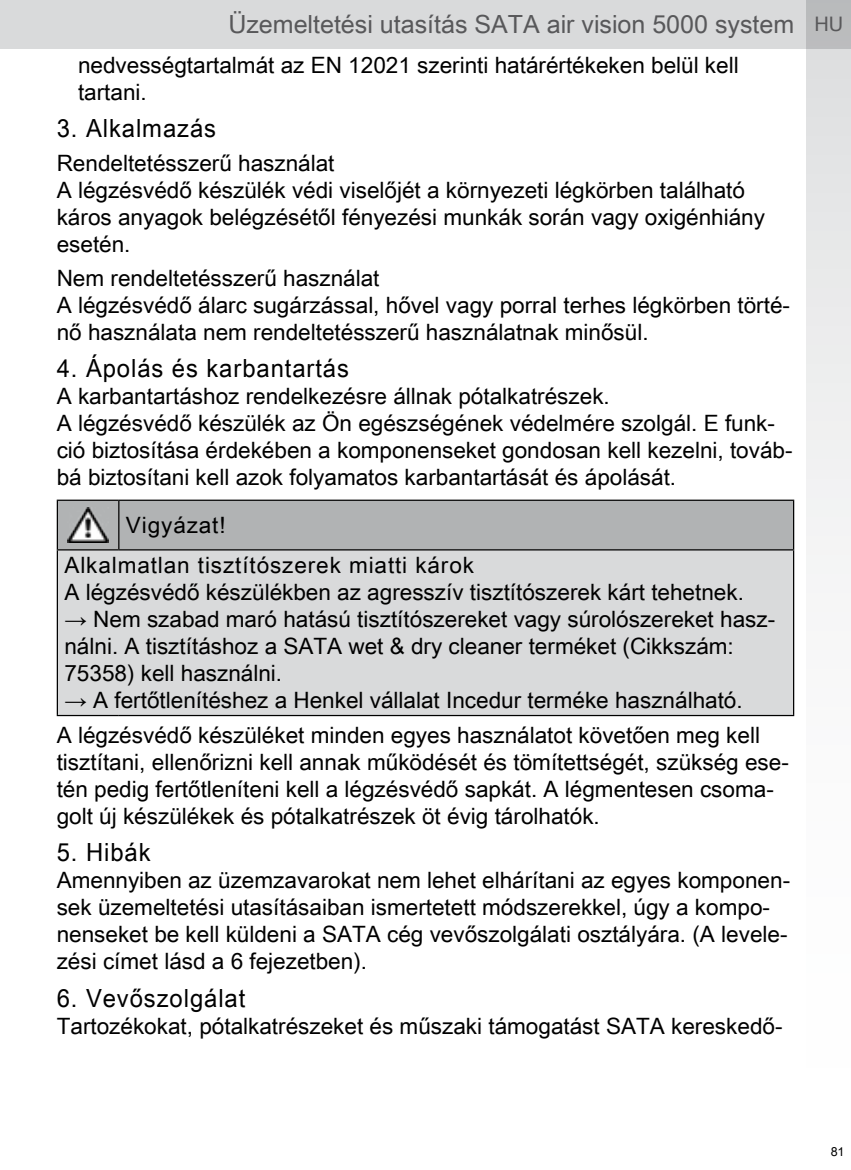
<style>
.page{position:relative;width:851px;height:1170px;background:#fff}
.page>*{position:absolute;margin:0;border:0;box-sizing:border-box;transform-origin:0 0}
.t1{font:25px "Arial Unicode MS";letter-spacing:.04em;color:#000;scale:.95 1}
.t2{font:25px "Arial Unicode MS";color:#58585a}
.t3{font:22.5px/27px "Arial Unicode MS";color:#000}
.t4{font:22.5px/40.2px "Arial Unicode MS";letter-spacing:.04em;color:#000}
.t5{font:12.5px "Arial Unicode MS";color:#000}
.s1{font-size:20px}
.s2{font-family:"Arial"}
</style>
<div class="page">
<div style="left:0;top:0;width:850px;height:49px;background:#d9dadb"></div>
<svg style="left:806px;top:0;width:44px;height:574px"></svg>
<div style="left:58px;top:501px;width:734px;height:48px;background:#b1b3b4"></div>
<div style="left:57px;top:550px;width:736px;height:165px;background:#d9dadb"></div>
<hr style="left:57px;top:501px;width:1px;height:48px;background:#000">
<hr style="left:118px;top:501px;width:1px;height:48px;background:#000">
<hr style="left:57px;top:549px;width:62px;height:1px;background:#000">
<hr style="left:57px;top:550px;width:1px;height:164px;background:#000">
<hr style="left:792px;top:550px;width:2px;height:164px;background:#000">
<hr style="left:57px;top:714px;width:62px;height:2px;background:#000">
<hr style="left:119px;top:714px;width:675px;height:2px;background:#000">
<hr style="left:57px;top:499px;width:62px;height:2px;background:#000">
<hr style="left:119px;top:499px;width:675px;height:2px;background:#000">
<hr style="left:792px;top:501px;width:2px;height:48px;background:#000">
<hr style="left:119px;top:549px;width:675px;height:1px;background:#000">
<img style="left:68px;top:507px;width:41px;height:35px">
<p class="t2" style="left:228px;top:6px;width:616px">Üzemeltetési utasítás SATA air vision 5000 system <span class="s1">HU</span></p>
<p class="t3" style="left:78px;top:51px;width:662px">nedvességtartalmát az EN 12021 szerinti határértékeken belül kell tartani.</p>
<p class="t1" style="left:57px;top:110px;width:169px">3. Alkalmazás</p>
<p class="t3" style="left:57px;top:149px;width:709px">Rendeltetésszerű használat<br>A légzésvédő készülék védi viselőjét a környezeti légkörben található káros anyagok belégzésétől fényezési munkák során vagy oxigénhiány esetén.</p>
<p class="t3" style="left:57px;top:264px;width:734px">Nem rendeltetésszerű használat<br>A légzésvédő álarc sugárzással, hővel vagy porral terhes légkörben törté&shy;nő használata nem rendeltetésszerű használatnak minősül.</p>
<p class="t1" style="left:57px;top:350px;width:309px">4. Ápolás és karbantartás</p>
<p class="t3" style="left:57px;top:382px;width:737px">A karbantartáshoz rendelkezésre állnak pótalkatrészek.<br>A légzésvédő készülék az Ön egészségének védelmére szolgál. E funk&shy;ció biztosítása érdekében a komponenseket gondosan kell kezelni, továb&shy;bá biztosítani kell azok folyamatos karbantartását és ápolását.</p>
<p class="t4" style="left:64px;top:504px;width:411px;text-indent:61px">Vigyázat!<br>Alkalmatlan tisztítószerek miatti károk</p>
<p class="t3" style="left:64px;top:578px;width:681px">A légzésvédő készülékben az agresszív tisztítószerek kárt tehetnek.</p>
<p class="t3" style="left:64px;top:605px;width:712px"><span class="s2">→</span> Nem szabad maró hatású tisztítószereket vagy súrolószereket hasz&shy;nálni. A tisztításhoz a SATA wet &amp; dry cleaner terméket (Cikkszám:<br>75358) kell használni.</p>
<p class="t3" style="left:57px;top:682px;width:704px;line-height:34.8px;text-align:center"><span class="s2">→</span> A fertőtlenítéshez a Henkel vállalat Incedur terméke használható.<br>A légzésvédő készüléket minden egyes használatot követően meg kell</p>
<p class="t3" style="left:57px;top:748px;width:733px">tisztítani, ellenőrizni kell annak működését és tömítettségét, szükség ese&shy;tén pedig fertőtleníteni kell a légzésvédő sapkát. A légmentesen csoma&shy;golt új készülékek és pótalkatrészek öt évig tárolhatók.</p>
<p class="t1" style="left:57px;top:834px;width:100px">5. Hibák</p>
<p class="t3" style="left:57px;top:866px;width:734px">Amennyiben az üzemzavarokat nem lehet elhárítani az egyes komponen&shy;sek üzemeltetési utasításaiban ismertetett módszerekkel, úgy a kompo&shy;nenseket be kell küldeni a SATA cég vevőszolgálati osztályára. (A levele&shy;zési címet lásd a 6 fejezetben).</p>
<p class="t1" style="left:57px;top:979px;width:200px">6. Vevőszolgálat</p>
<p class="t3" style="left:57px;top:1011px;width:727px">Tartozékokat, pótalkatrészeket és műszaki támogatást SATA kereskedő-</p>
<p class="t5" style="left:830px;top:1142px;width:15px">81</p>
</div>
